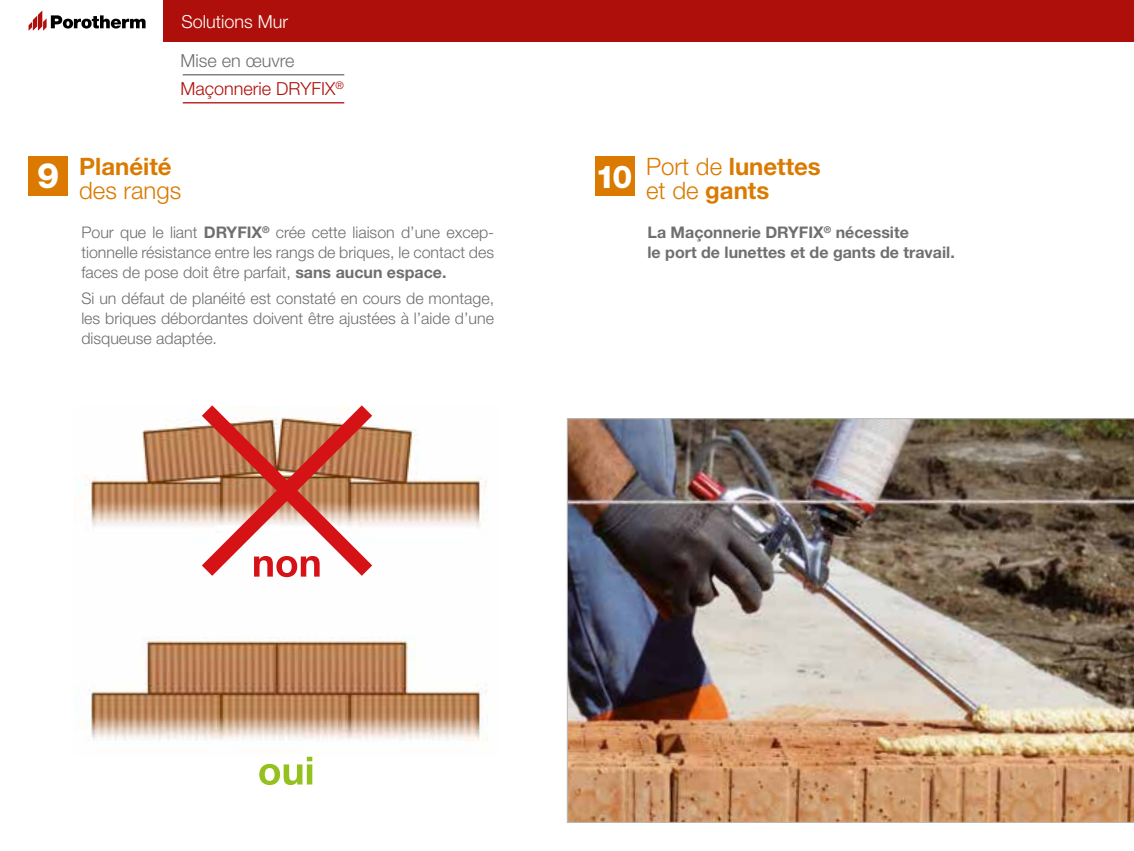
<style>
.page{position:relative;width:1134px;height:851px;background:#fff}
.page>*{position:absolute;margin:0;border:0;box-sizing:border-box;transform-origin:0 0}
.t1{font:700 24px/24px "Helvetica Neue";color:#db7a00;text-align:center}
.t2{font:300 24px "Helvetica Neue LT Std";color:#db7a00}
.t3{font:300 18px/28px "Helvetica Neue LT Std";color:#ae0f0a}
.t4{font:300 18px "Helvetica Neue LT Std";color:#fff}
.t5{font:300 16px/20px "Helvetica Neue LT Std";color:#706f6f;text-align:justify}
.t6{font:700 16px/20px "Helvetica Neue LT Std";color:#706f6f}
.s1{color:#706f6f}
.s2{font-weight:800;font-size:35px;color:#fff}
.s3{font-weight:700}
.s4{font-weight:800;font-size:31.6px;color:#fff}
.s5{font-family:"Helvetica Neue LT Std";font-weight:300}
</style>
<div class="page">
<div style="left:164px;top:0;width:970px;height:42px;background:#ae0f0a"></div>
<svg style="left:29px;top:10px;width:117px;height:21px"></svg>
<hr style="left:183px;top:74px;width:161px;height:1px;background:#706f6f">
<hr style="left:183px;top:102px;width:161px;height:1px;background:#ae0f0a">
<img style="left:74px;top:415px;width:414px;height:326px">
<svg style="left:259px;top:756px;width:53px;height:29px"></svg>
<svg style="left:202px;top:405px;width:170px;height:172px"></svg>
<img style="left:567px;top:418px;width:567px;height:404px">
<div style="left:28px;top:156px;width:40px;height:40px;background:#db7a00"></div>
<div style="left:595px;top:156px;width:40px;height:40px;background:#db7a00"></div>
<p class="t4" style="left:181px;top:11px;width:108px">Solutions Mur</p>
<p class="t3" style="left:181px;top:46px;width:165px"><span class="s1">Mise en œuvre<br></span>Maçonnerie DRYFIX<sup>®</sup></p>
<h1 class="t1" style="left:37px;top:154px;width:136px"><span class="s2">9</span> Planéité</h1>
<h1 class="t2" style="left:79px;top:175px;width:104px">des rangs</h1>
<p class="t5" style="left:81px;top:222px;width:414px">Pour que le liant <span class="s3">DRYFIX</span><sup>®</sup> crée cette liaison d’une excep&shy;tionnelle résistance entre les rangs de briques, le contact des faces de pose doit être parfait, <span class="s3">sans aucun espace.</span></p>
<p class="t5" style="left:81px;top:288px;width:414px">Si un défaut de planéité est constaté en cours de montage, les briques débordantes doivent être ajustées à l’aide d’une disqueuse adaptée.</p>
<h1 class="t1" style="left:595px;top:154px;width:227px"><span class="s4">10</span> <span class="s5">Port de</span> lunettes <span class="s5">et de</span> gants</h1>
<p class="t6" style="left:647px;top:222px;width:309px">La Maçonnerie DRYFIX<sup>®</sup> nécessite<br>le port de lunettes et de gants de travail.</p>
</div>
